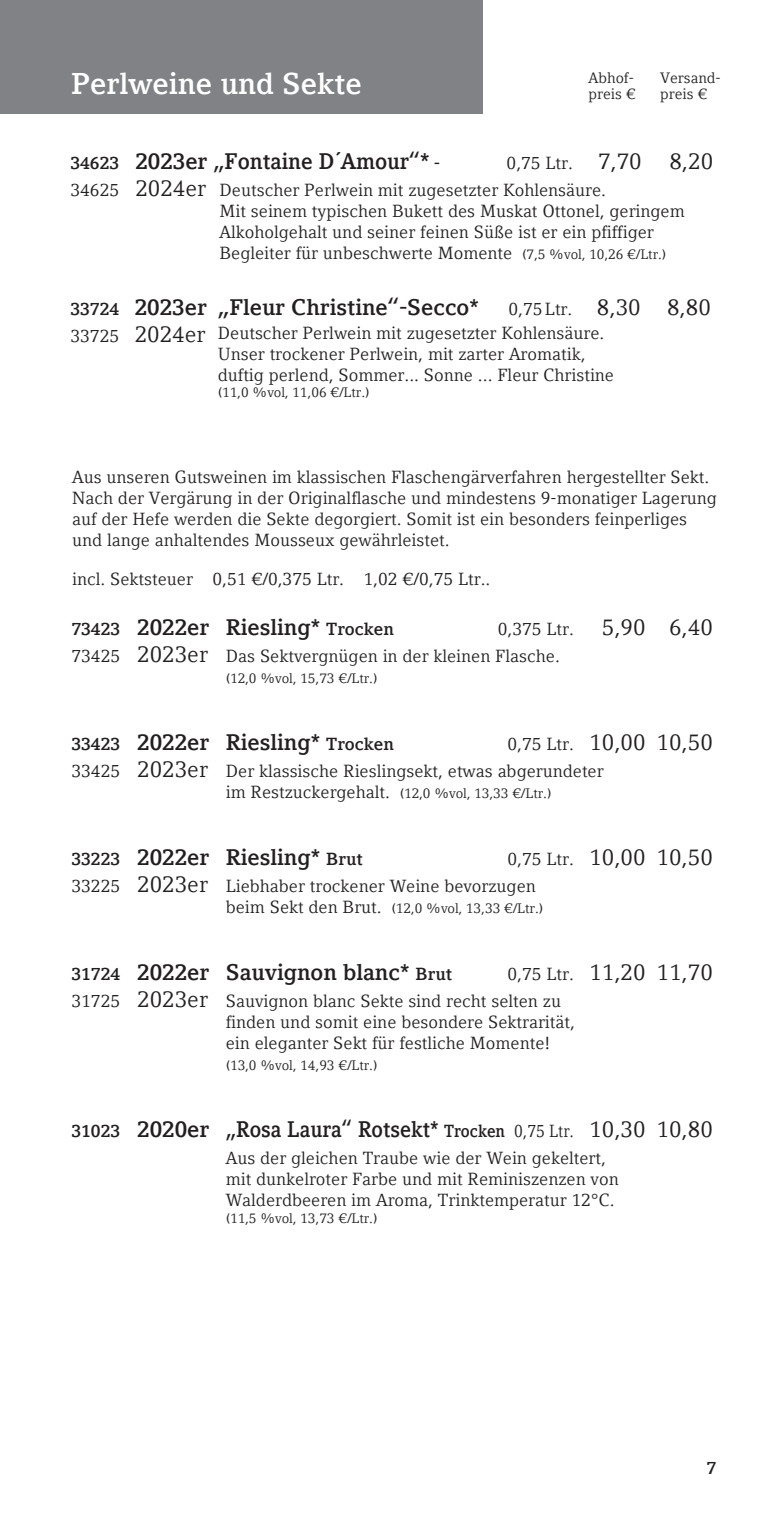
<style>
.page{position:relative;width:773px;height:1517px;background:#fff}
.page>*{position:absolute;margin:0;border:0;box-sizing:border-box;transform-origin:0 0}
.t1{font:700 30px "Compatil Letter LTW01";color:#fff}
.t2{font:700 22.5px/27px "Compatil Letter LTW01";color:#231f20}
.t3{font:22.5px "Compatil Letter LTW01";color:#231f20}
.t4{font:17.5px/21px "Compatil Letter LTW01";color:#231f20}
.t5{font:700 17.5px "Compatil Letter LTW01";color:#231f20}
.t6{font:15px/16.2px "Compatil Letter LTW01";color:#231f20}
.t7{font:13.75px "Compatil Letter LTW01";color:#231f20}
.s1{font-size:17.5px}
.s2{font-size:22.5px}
.s3{font-size:13.75px}
.s4{font-weight:400;font-size:17.5px}
.s5{font-weight:400}
</style>
<div class="page">
<div style="left:0;top:0;width:482px;height:113px;background:#808285"></div>
<h1 class="t1" style="left:71px;top:66px;width:292px">Perlweine und Sekte</h1>
<p class="t6" style="left:588px;top:69px;width:49px">Abhof&shy;preis €</p>
<p class="t6" style="left:660px;top:69px;width:62px">Versand&shy;preis €</p>
<p class="t2" style="left:70px;top:148px;width:371px"><span class="s1">34623</span> 2023er „Fontaine D´Amour“* <span class="s1">-</span></p>
<p class="t4" style="left:70px;top:150px;width:644px;line-height:27px;text-indent:436px">0,75 Ltr. <span class="s2">7,70 8,20<br></span>34625 <span class="s2">2024er</span> Deutscher Perlwein mit zugesetzter Kohlensäure.</p>
<p class="t4" style="left:219px;top:201px;width:466px">Mit seinem typischen Bukett des Muskat Ottonel, geringem<br>Alkoholgehalt und seiner feinen Süße ist er ein pfiffiger<br>Begleiter für unbeschwerte Momente <span class="s3">(7,5 %vol, 10,26 €/Ltr.)</span></p>
<p class="t2" style="left:70px;top:293px;width:138px"><span class="s1">33724</span> 2023er<br><span class="s4">33725</span> <span class="s5">2024er</span></p>
<p class="t2" style="left:218px;top:293px;width:262px">„Fleur Christine“-Secco*</p>
<p class="t4" style="left:218px;top:297px;width:494px;line-height:23.8px;text-indent:290px">0,75Ltr. <span class="s2">8,30 8,80<br></span>Deutscher Perlwein mit zugesetzter Kohlensäure.</p>
<p class="t4" style="left:218px;top:343px;width:398px">Unser trockener Perlwein, mit zarter Aromatik, duftig perlend, Sommer... Sonne ... Fleur Christine</p>
<p class="t7" style="left:218px;top:384px;width:153px">(11,0 %vol, 11,06 €/Ltr.)</p>
<p class="t4" style="left:72px;top:467px;width:646px">Aus unseren Gutsweinen im klassischen Flaschengärverfahren hergestellter Sekt.<br>Nach der Vergärung in der Originalflasche und mindestens 9-monatiger Lagerung auf der Hefe werden die Sekte degorgiert. Somit ist ein besonders feinperliges und lange anhaltendes Mousseux gewährleistet.</p>
<p class="t4" style="left:72px;top:568px;width:420px">incl. Sektsteuer 0,51 €/0,375 Ltr. 1,02 €/0,75 Ltr..</p>
<p class="t2" style="left:71px;top:613px;width:324px"><span class="s1">73423</span> 2022er Riesling* <span class="s1">Trocken</span></p>
<p class="t4" style="left:71px;top:615px;width:642px;line-height:27px;text-indent:426px">0,375 Ltr. <span class="s2">5,90 6,40<br></span>73425 <span class="s2">2023er</span> Das Sektvergnügen in der kleinen Flasche.</p>
<p class="t7" style="left:226px;top:670px;width:153px">(12,0 %vol, 15,73 €/Ltr.)</p>
<p class="t2" style="left:71px;top:728px;width:324px"><span class="s1">33423</span> 2022er Riesling* <span class="s1">Trocken</span></p>
<p class="t3" style="left:507px;top:729px;width:207px"><span class="s1">0,75 Ltr.</span> 10,00 10,50</p>
<p class="t4" style="left:71px;top:760px;width:533px">33425 <span class="s2">2023er</span> Der klassische Rieslingsekt, etwas abgerundeter</p>
<p class="t7" style="left:226px;top:785px;width:327px"><span class="s1">im Restzuckergehalt.</span> (12,0 %vol, 13,33 €/Ltr.)</p>
<p class="t2" style="left:71px;top:843px;width:293px"><span class="s1">33223</span> 2022er Riesling* <span class="s1">Brut</span></p>
<p class="t3" style="left:507px;top:844px;width:207px"><span class="s1">0,75 Ltr.</span> 10,00 10,50</p>
<p class="t4" style="left:71px;top:875px;width:466px">33225 <span class="s2">2023er</span> Liebhaber trockener Weine bevorzugen</p>
<p class="t7" style="left:226px;top:900px;width:319px"><span class="s1">beim Sekt den Brut.</span> (12,0 %vol, 13,33 €/Ltr.)</p>
<p class="t2" style="left:71px;top:958px;width:382px"><span class="s1">31724</span> 2022er Sauvignon blanc* <span class="s1">Brut</span></p>
<p class="t3" style="left:507px;top:959px;width:207px"><span class="s1">0,75 Ltr.</span> 11,20 11,70</p>
<p class="t4" style="left:226px;top:990px;width:350px;text-indent:-154px">31725 <span class="s2">2023er</span> Sauvignon blanc Sekte sind recht selten zu finden und somit eine besondere Sektrarität, ein eleganter Sekt für festliche Momente!</p>
<p class="t7" style="left:226px;top:1057px;width:153px">(13,0 %vol, 14,93 €/Ltr.)</p>
<p class="t2" style="left:71px;top:1115px;width:642px"><span class="s1">31023</span> 2020er „Rosa Laura“ Rotsekt* <span class="s1">Trocken</span> <span class="s4">0,75 Ltr.</span> <span class="s5">10,30 10,80</span></p>
<p class="t4" style="left:226px;top:1147px;width:394px">Aus der gleichen Traube wie der Wein gekeltert, mit dunkelroter Farbe und mit Reminiszenzen von<br>Walderdbeeren im Aroma, Trinktemperatur 12°C.</p>
<p class="t7" style="left:226px;top:1210px;width:153px">(11,5 %vol, 13,73 €/Ltr.)</p>
<p class="t5" style="left:706px;top:1458px;width:11px">7</p>
</div>
